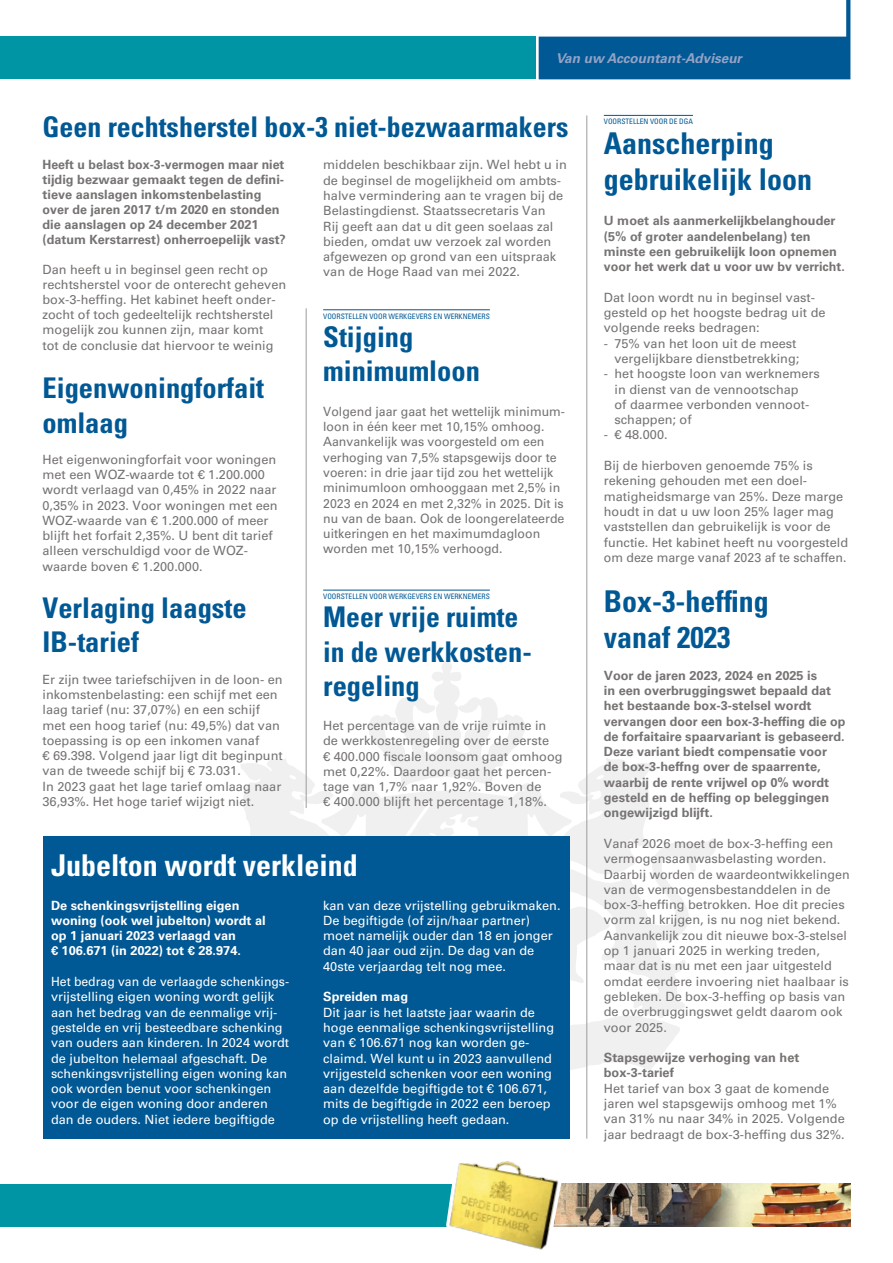
<style>
.page{position:relative;width:893px;height:1263px;background:#fff}
.page>*{position:absolute;margin:0;border:0;box-sizing:border-box;transform-origin:0 0}
.t1{font:700 condensed 30px/36px "Univers LT Std";color:#005894}
.t2{font:700 condensed 30px "Univers LT Std";color:#fff}
.t3{font:700 condensed 28.5px/34.2px "Univers LT Std";color:#005894}
.t4{font:italic 700 13.5px "Univers LT Std";color:#93a3c6}
.t5{font:12.75px/15.3px "Univers LT Std";color:#767372}
.t6{font:700 12.75px/15.3px "Univers LT Std";color:#767372}
.t7{font:12.75px/15.3px "Univers LT Std";color:#fff}
.t8{font:12.75px/15.3px "Univers LT Std";color:#fff;scale:.96 1}
.t9{font:700 12.75px/15.3px "Univers LT Std";color:#fff}
.t10{font:condensed 7.5px "Univers LT Std";color:#005894}
</style>
<div class="page">
<img style="left:568px;top:1183px;width:282px;height:43px">
<div style="left:0;top:1183px;width:535px;height:43px;background:#0095a4"></div>
<svg style="left:241px;top:659px;width:475px;height:424px"></svg>
<svg style="left:539px;top:0;width:311px;height:79px"></svg>
<div style="left:0;top:37px;width:535px;height:42px;background:#0095a4"></div>
<img style="left:440px;top:1161px;width:128px;height:89px">
<div style="left:43px;top:836px;width:526px;height:302px;background:#005894"></div>
<hr style="left:586px;top:116px;width:1px;height:1022px;background:#9d9b9a">
<hr style="left:323px;top:590px;width:167px;height:1px;background:#005894">
<hr style="left:306px;top:308px;width:1px;height:500px;background:#9d9b9a">
<hr style="left:604px;top:115px;width:89px;height:1px;background:#005894">
<hr style="left:323px;top:309px;width:167px;height:1px;background:#005894">
<p class="t4" style="left:556px;top:50px;width:188px">Van uw Accountant-Adviseur</p>
<h2 class="t3" style="left:43px;top:109px;width:527px">Geen rechtsherstel box-3 niet-bezwaarmakers</h2>
<p class="t6" style="left:43px;top:157px;width:245px">Heeft u belast box-3-vermogen maar niet tijdig bezwaar gemaakt tegen de defini&shy;tieve aanslagen inkomstenbelasting over de jaren 2017 t/m 2020 en stonden die aanslagen op 24 december 2021 (datum Kerstarrest) onherroepelijk vast?</p>
<p class="t5" style="left:43px;top:262px;width:245px">Dan heeft u in beginsel geen recht op rechtsherstel voor de onterecht geheven box-3-heffing. Het kabinet heeft onder&shy;zocht of toch gedeeltelijk rechtsherstel mogelijk zou kunnen zijn, maar komt<br>tot de conclusie dat hiervoor te weinig</p>
<h2 class="t3" style="left:43px;top:371px;width:223px">Eigenwoningforfait omlaag</h2>
<p class="t5" style="left:43px;top:451px;width:237px">Het eigenwoningforfait voor woningen met een WOZ-waarde tot € 1.200.000 wordt verlaagd van 0,45% in 2022 naar 0,35% in 2023. Voor woningen met een WOZ-waarde van € 1.200.000 of meer blijft het forfait 2,35%. U bent dit tarief alleen verschuldigd voor de WOZ&shy;waarde boven € 1.200.000.</p>
<h2 class="t3" style="left:43px;top:591px;width:206px">Verlaging laagste<br>IB-tarief</h2>
<p class="t5" style="left:43px;top:671px;width:242px">Er zijn twee tariefschijven in de loon- en inkomstenbelasting: een schijf met een laag tarief (nu: 37,07%) en een schijf met een hoog tarief (nu: 49,5%) dat van toepassing is op een inkomen vanaf<br>€ 69.398. Volgend jaar ligt dit beginpunt van de tweede schijf bij € 73.031.<br>In 2023 gaat het lage tarief omlaag naar 36,93%. Het hoge tarief wijzigt niet.</p>
<p class="t5" style="left:323px;top:157px;width:245px">middelen beschikbaar zijn. Wel hebt u in de beginsel de mogelijkheid om ambts&shy;halve vermindering aan te vragen bij de Belastingdienst. Staatssecretaris Van<br>Rij geeft aan dat u dit geen soelaas zal bieden, omdat uw verzoek zal worden afgewezen op grond van een uitspraak van de Hoge Raad van mei 2022.</p>
<p class="t10" style="left:323px;top:311px;width:168px">VOORSTELLEN VOOR WERKGEVERS EN WERKNEMERS</p>
<h2 class="t3" style="left:323px;top:320px;width:158px">Stijging minimumloon</h2>
<p class="t5" style="left:323px;top:404px;width:243px">Volgend jaar gaat het wettelijk minimum&shy;loon in één keer met 10,15% omhoog.<br>Aanvankelijk was voorgesteld om een verhoging van 7,5% stapsgewijs door te voeren: in drie jaar tijd zou het wettelijk minimumloon omhooggaan met 2,5% in 2023 en 2024 en met 2,32% in 2025. Dit is nu van de baan. Ook de loongerelateerde uitkeringen en het maximumdagloon worden met 10,15% verhoogd.</p>
<p class="t10" style="left:323px;top:592px;width:168px">VOORSTELLEN VOOR WERKGEVERS EN WERKNEMERS</p>
<h2 class="t3" style="left:323px;top:600px;width:210px">Meer vrije ruimte in de werkkosten&shy;regeling</h2>
<p class="t5" style="left:323px;top:718px;width:241px">Het percentage van de vrije ruimte in de werkkostenregeling over de eerste<br>€ 400.000 fiscale loonsom gaat omhoog met 0,22%. Daardoor gaat het percen&shy;tage van 1,7% naar 1,92%. Boven de<br>€ 400.000 blijft het percentage 1,18%.</p>
<h1 class="t2" style="left:51px;top:847px;width:308px">Jubelton wordt verkleind</h1>
<p class="t9" style="left:51px;top:897px;width:216px">De schenkingsvrijstelling eigen woning (ook wel jubelton) wordt al op 1 januari 2023 verlaagd van<br>€ 106.671 (in 2022) tot € 28.974.</p>
<p class="t8" style="left:51px;top:974px;width:250px">Het bedrag van de verlaagde schenkings&shy;vrijstelling eigen woning wordt gelijk aan het bedrag van de eenmalige vrij&shy;gestelde en vrij besteedbare schenking van ouders aan kinderen. In 2024 wordt de jubelton helemaal afgeschaft. De schenkingsvrijstelling eigen woning kan ook worden benut voor schenkingen voor de eigen woning door anderen dan de ouders. Niet iedere begiftigde</p>
<p class="t7" style="left:323px;top:897px;width:239px">kan van deze vrijstelling gebruikmaken.<br>De begiftigde (of zijn/haar partner) moet namelijk ouder dan 18 en jonger dan 40 jaar oud zijn. De dag van de 40ste verjaardag telt nog mee.</p>
<p class="t9" style="left:323px;top:989px;width:87px">Spreiden mag</p>
<p class="t7" style="left:323px;top:1004px;width:232px">Dit jaar is het laatste jaar waarin de hoge eenmalige schenkingsvrijstelling van € 106.671 nog kan worden ge&shy;claimd. Wel kunt u in 2023 aanvullend vrijgesteld schenken voor een woning aan dezelfde begiftigde tot € 106.671, mits de begiftigde in 2022 een beroep op de vrijstelling heeft gedaan.</p>
<p class="t10" style="left:604px;top:117px;width:91px">VOORSTELLEN VOOR DE DGA</p>
<h1 class="t1" style="left:604px;top:126px;width:210px">Aanscherping gebruikelijk loon</h1>
<p class="t6" style="left:604px;top:213px;width:242px">U moet als aanmerkelijkbelanghouder (5% of groter aandelenbelang) ten minste een gebruikelijk loon opnemen voor het werk dat u voor uw bv verricht.</p>
<p class="t5" style="left:604px;top:290px;width:223px">Dat loon wordt nu in beginsel vast&shy;gesteld op het hoogste bedrag uit de volgende reeks bedragen:</p>
<p class="t5" style="left:604px;top:335px;width:197px;text-align:right">- 75% van het loon uit de meest vergelijkbare dienstbetrekking;</p>
<p class="t5" style="left:614px;top:366px;width:207px;text-indent:-11px">- het hoogste loon van werknemers in dienst van de vennootschap<br>of daarmee verbonden vennoot&shy;schappen; of</p>
<p class="t5" style="left:604px;top:427px;width:65px">- € 48.000.</p>
<p class="t5" style="left:604px;top:458px;width:246px">Bij de hierboven genoemde 75% is rekening gehouden met een doel&shy;matigheidsmarge van 25%. Deze marge houdt in dat u uw loon 25% lager mag vaststellen dan gebruikelijk is voor de functie. Het kabinet heeft nu voorgesteld om deze marge vanaf 2023 af te schaffen.</p>
<h1 class="t1" style="left:604px;top:583px;width:166px">Box-3-heffing vanaf 2023</h1>
<p class="t6" style="left:604px;top:668px;width:243px">Voor de jaren 2023, 2024 en 2025 is<br>in een overbruggingswet bepaald dat het bestaande box-3-stelsel wordt vervangen door een box-3-heffing die op de forfaitaire spaarvariant is gebaseerd.<br>Deze variant biedt compensatie voor<br>de box-3-heffng over de spaarrente, waarbij de rente vrijwel op 0% wordt gesteld en de heffing op beleggingen ongewijzigd blijft.</p>
<p class="t5" style="left:604px;top:836px;width:247px">Vanaf 2026 moet de box-3-heffing een vermogensaanwasbelasting worden.<br>Daarbij worden de waardeontwikkelingen van de vermogensbestanddelen in de box-3-heffing betrokken. Hoe dit precies vorm zal krijgen, is nu nog niet bekend.<br>Aanvankelijk zou dit nieuwe box-3-stelsel op 1 januari 2025 in werking treden, maar dat is nu met een jaar uitgesteld omdat eerdere invoering niet haalbaar is gebleken. De box-3-heffing op basis van de overbruggingswet geldt daarom ook voor 2025.</p>
<p class="t6" style="left:604px;top:1050px;width:197px">Stapsgewijze verhoging van het box-3-tarief</p>
<p class="t5" style="left:604px;top:1081px;width:242px">Het tarief van box 3 gaat de komende jaren wel stapsgewijs omhoog met 1% van 31% nu naar 34% in 2025. Volgende jaar bedraagt de box-3-heffing dus 32%.</p>
</div>
